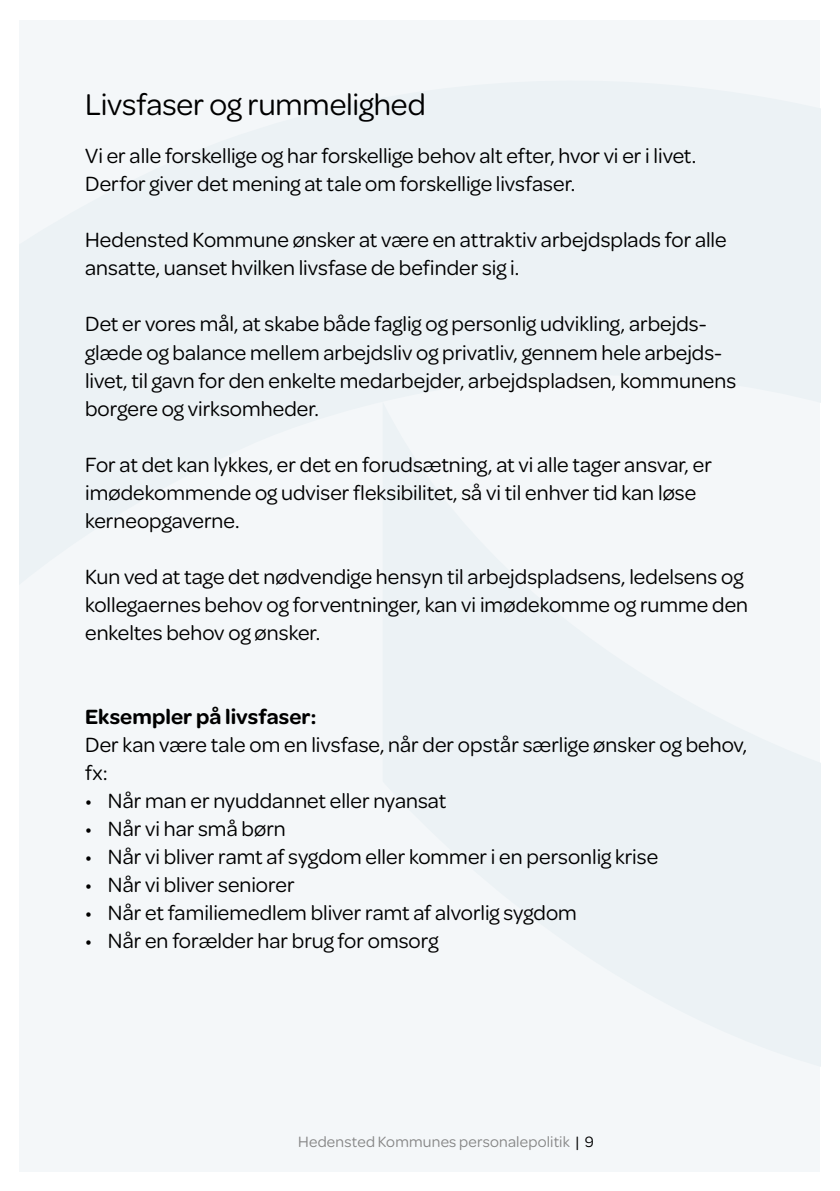
<style>
.page{position:relative;width:840px;height:1191px;background:#fff}
.page>*{position:absolute;margin:0;border:0;box-sizing:border-box;transform-origin:0 0}
.Underrubrik_16_20{font:32px "Omnes";letter-spacing:-.005em;color:#000}
.Brød{font:22px/28px "Omnes";color:#000}
.Brød_bullet{font:22px "Omnes";color:#000}
.Mellemrubrik{font:600 22px "Omnes";color:#000}
.t1{font:16px "Omnes";letter-spacing:.015em;color:#878787}
.s1{color:#000}
</style>
<div class="page">
<div style="left:20px;top:20px;width:799px;height:1145px;background:#f4f7f9"></div>
<h3 class="Underrubrik_16_20" style="left:85px;top:83px;width:342px">Livsfaser og rummelighed</h3>
<p class="Brød" style="left:85px;top:141px;width:612px">Vi er alle forskellige og har forskellige behov alt efter, hvor vi er i livet.<br>Derfor giver det mening at tale om forskellige livsfaser.</p>
<p class="Brød" style="left:85px;top:225px;width:642px">Hedensted Kommune ønsker at være en attraktiv arbejdsplads for alle ansatte, uanset hvilken livsfase de befinder sig i.</p>
<p class="Brød" style="left:85px;top:309px;width:652px">Det er vores mål, at skabe både faglig og personlig udvikling, arbejds&shy;glæde og balance mellem arbejdsliv og privatliv, gennem hele arbejds&shy;livet, til gavn for den enkelte medarbejder, arbejdspladsen, kommunens borgere og virksomheder.</p>
<p class="Brød" style="left:85px;top:449px;width:628px">For at det kan lykkes, er det en forudsætning, at vi alle tager ansvar, er imødekommende og udviser fleksibilitet, så vi til enhver tid kan løse kerneopgaverne.</p>
<p class="Brød" style="left:85px;top:561px;width:664px">Kun ved at tage det nødvendige hensyn til arbejdspladsens, ledelsens og kollegaernes behov og forventninger, kan vi imødekomme og rumme den enkeltes behov og ønsker.</p>
<p class="Mellemrubrik" style="left:85px;top:701px;width:233px">Eksempler på livsfaser:</p>
<p class="Brød" style="left:85px;top:729px;width:663px">Der kan være tale om en livsfase, når der opstår særlige ønsker og behov, fx:</p>
<p class="Brød_bullet" style="left:85px;top:785px;width:362px">• Når man er nyuddannet eller nyansat</p>
<p class="Brød_bullet" style="left:85px;top:813px;width:202px">• Når vi har små børn</p>
<p class="Brød_bullet" style="left:85px;top:841px;width:574px">• Når vi bliver ramt af sygdom eller kommer i en personlig krise</p>
<p class="Brød_bullet" style="left:85px;top:869px;width:211px">• Når vi bliver seniorer</p>
<p class="Brød_bullet" style="left:85px;top:897px;width:493px">• Når et familiemedlem bliver ramt af alvorlig sygdom</p>
<p class="Brød_bullet" style="left:85px;top:925px;width:354px">• Når en forælder har brug for omsorg</p>
<p class="t1" style="left:298px;top:1130px;width:297px">Hedensted Kommunes personalepolitik <span class="s1">| 9</span></p>
</div>
